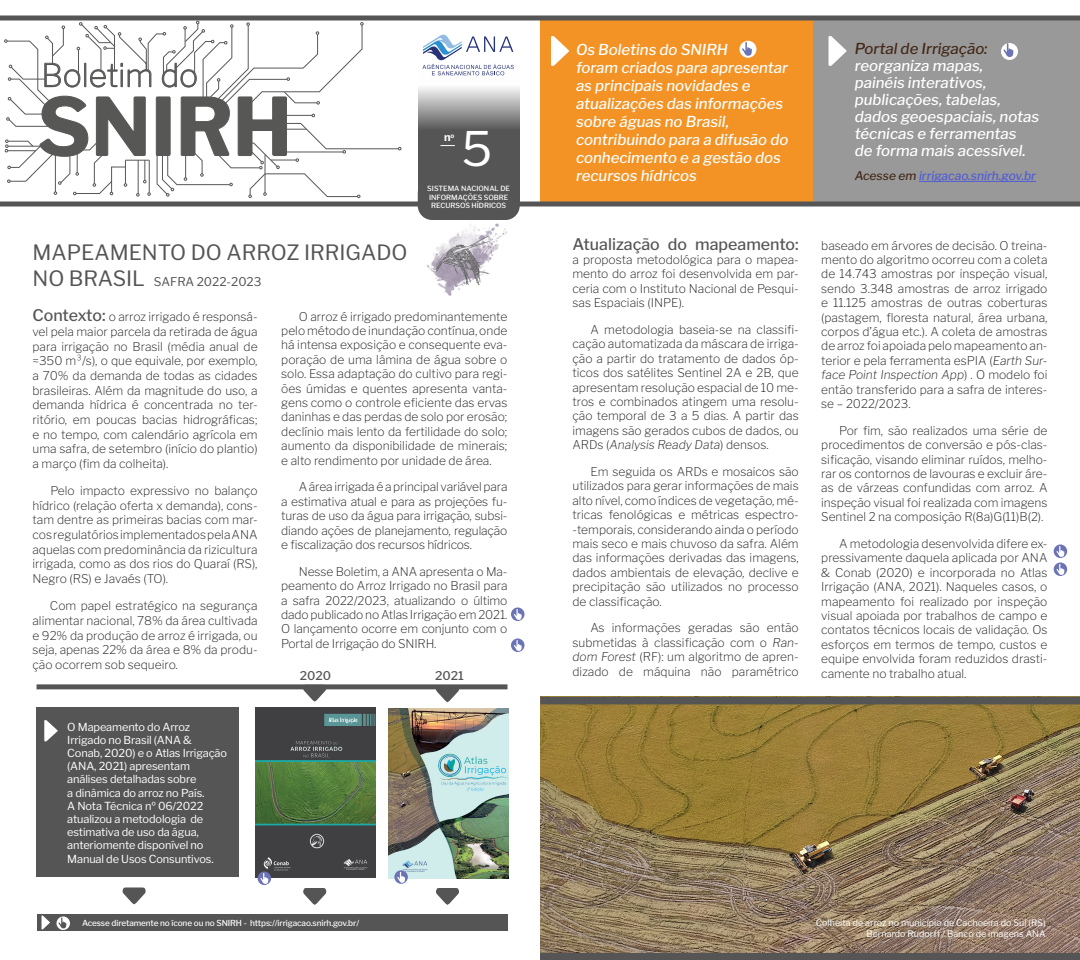
<style>
.page{position:relative;width:1080px;height:960px;background:#fff}
.page>*{position:absolute;margin:0;border:0;box-sizing:border-box;transform-origin:0 0}
.t1{font:700 78.95px "Libre Franklin";color:#575756}
.t2{font:47.25px "Libre Franklin";color:#fff}
.t3{font:100 31.55px "Libre Franklin";color:#575756}
.t4{font:21px "Libre Franklin";color:#555}
.t5{font:500 16px "Libre Franklin";color:#555}
.t6{font:italic 500 15px/18px "Libre Franklin";color:#fff}
.t7{font:italic 500 15px "Libre Franklin";color:#432918}
.t8{font:200 12px/14.4px "Libre Franklin";color:#262626;text-align:justify}
.t9{font:italic 500 12px "Libre Franklin";color:#4f5cd6}
.t10{font:12px "Libre Franklin";color:#555}
.t11{font:500 12px "Libre Franklin";color:#555}
.t12{font:11px/13.2px "Libre Franklin";letter-spacing:-.01em;color:#fff}
.t13{font:700 10.95px "Libre Franklin";color:#fff}
.t14{font:9px/11px "Libre Franklin";color:#fff;text-align:right}
.t15{font:500 8.25px "Libre Franklin";letter-spacing:-.01em;color:#fff}
.t16{font:500 7.1px/8.5px "Libre Franklin";color:#fff}
.t17{font:700 6.4px "Libre Franklin";color:#fff}
.s1{color:#432918}
.s2{font-style:italic}
.s3{font-size:21px}
.s4{font-weight:500;font-size:16px;color:#555}
</style>
<div class="page">
<img style="left:426px;top:223px;width:81px;height:73px">
<div style="left:812px;top:18px;width:268px;height:186px;background:#999"></div>
<svg style="left:829px;top:36px;width:18px;height:30px"></svg>
<hr style="left:919px;top:181px;width:117px;height:1px;background:#4f5cd6">
<div style="left:1001px;top:43px;width:17px;height:17px;background:#fff;border-radius:50%"></div>
<svg style="left:1003px;top:43px;width:11px;height:14px"></svg>
<svg style="left:418px;top:68px;width:102px;height:123px;background:#858585"></svg>
<div style="left:418px;top:191px;width:102px;height:29px;background:#555"></div>
<div style="left:540px;top:18px;width:272px;height:186px;background:#f39325"></div>
<svg style="left:551px;top:36px;width:18px;height:30px"></svg>
<hr style="left:0;top:202px;width:1080px;height:4px;background:#555">
<div style="left:37px;top:914px;width:471px;height:18px;background:#555"></div>
<svg style="left:42px;top:916px;width:8px;height:13px"></svg>
<svg style="left:56px;top:916px;width:14px;height:14px"></svg>
<svg style="left:58px;top:918px;width:9px;height:10px"></svg>
<hr style="left:0;top:16px;width:1080px;height:4px;background:#555">
<svg style="left:423px;top:34px;width:91px;height:41px"></svg>
<svg style="left:440px;top:145px;width:15px;height:1px"></svg>
<svg style="left:4px;top:21px;width:397px;height:177px"></svg>
<svg style="left:511px;top:608px;width:13px;height:13px"></svg>
<svg style="left:514px;top:609px;width:8px;height:11px"></svg>
<div style="left:740px;top:41px;width:16px;height:17px;background:#fff;border-radius:50%"></div>
<svg style="left:742px;top:42px;width:10px;height:14px"></svg>
<svg style="left:301px;top:689px;width:30px;height:13px"></svg>
<div style="left:37px;top:708px;width:202px;height:169px;background:#555"></div>
<svg style="left:44px;top:720px;width:14px;height:21px"></svg>
<svg style="left:433px;top:689px;width:30px;height:14px"></svg>
<div style="left:37px;top:684px;width:470px;height:5px;background:#555"></div>
<img style="left:256px;top:708px;width:119px;height:169px">
<img style="left:389px;top:709px;width:119px;height:169px">
<img style="left:540px;top:704px;width:540px;height:249px">
<div style="left:540px;top:697px;width:540px;height:7px;background:#555"></div>
<div style="left:540px;top:953px;width:540px;height:7px;background:#555"></div>
<svg style="left:122px;top:887px;width:24px;height:18px"></svg>
<svg style="left:303px;top:888px;width:24px;height:17px"></svg>
<svg style="left:436px;top:888px;width:23px;height:17px"></svg>
<svg style="left:394px;top:870px;width:14px;height:14px"></svg>
<svg style="left:397px;top:872px;width:8px;height:11px"></svg>
<svg style="left:258px;top:872px;width:13px;height:13px"></svg>
<svg style="left:260px;top:873px;width:9px;height:11px"></svg>
<svg style="left:1054px;top:544px;width:13px;height:14px"></svg>
<svg style="left:1056px;top:546px;width:9px;height:11px"></svg>
<svg style="left:1054px;top:562px;width:13px;height:14px"></svg>
<svg style="left:1056px;top:564px;width:9px;height:11px"></svg>
<svg style="left:511px;top:638px;width:13px;height:14px"></svg>
<svg style="left:514px;top:640px;width:8px;height:11px"></svg>
<h3 class="t3" style="left:41px;top:56px;width:158px">Boletim do</h3>
<h1 class="t1" style="left:37px;top:65px;width:256px">SNIRH</h1>
<p class="t17" style="left:451px;top:130px;width:5px">o</p>
<p class="t13" style="left:444px;top:129px;width:8px">n</p>
<h2 class="t2" style="left:461px;top:111px;width:32px">5</h2>
<p class="t16" style="left:427px;top:184px;width:84px">SISTEMA NACIONAL DE<br>INFORMAÇÕES SOBRE<br>RECURSOS HÍDRICOS</p>
<p class="t6" style="left:576px;top:40px;width:214px">Os Boletins do SNIRH<br>foram criados para apresentar as principais novidades e atualizações das informações sobre águas no Brasil, contribuindo para a difusão do conhecimento e a gestão dos recursos hídricos</p>
<p class="t7" style="left:855px;top:38px;width:134px">Portal de Irrigação:</p>
<p class="t6" style="left:855px;top:56px;width:186px;line-height:17px">reorganiza mapas,<br>painéis interativos, publicações, tabelas, dados geoespaciais, notas técnicas e ferramentas<br>de forma mais acessível.</p>
<p class="t9" style="left:855px;top:167px;width:183px"><span class="s1">Acesse em</span> irrigacao.snirh.gov.br</p>
<h3 class="t5" style="left:572px;top:231px;width:228px">Atualização do mapeamento:</h3>
<p class="t8" style="left:572px;top:251px;width:228px">a proposta metodológica para o mapea&shy;mento do arroz foi desenvolvida em par&shy;ceria com o Instituto Nacional de Pesqui&shy;sas Espaciais (INPE).</p>
<p class="t8" style="left:572px;top:321px;width:228px;text-indent:18px">A metodologia baseia-se na classifi&shy;cação automatizada da máscara de irriga&shy;ção a partir do tratamento de dados óp&shy;ticos dos satélites Sentinel 2A e 2B, que apresentam resolução espacial de 10 me&shy;tros e combinados atingem uma resolu&shy;ção temporal de 3 a 5 dias. A partir das imagens são gerados cubos de dados, ou ARDs (<span class="s2">Analysis Ready Data</span>) densos.</p>
<p class="t8" style="left:572px;top:463px;width:228px;text-indent:18px">Em seguida os ARDs e mosaicos são utilizados para gerar informações de mais alto nível, como índices de vegetação, mé&shy;tricas fenológicas e métricas espectro--temporais, considerando ainda o período mais seco e mais chuvoso da safra. Além das informações derivadas das imagens, dados ambientais de elevação, declive e precipitação são utilizados no processo de classificação.</p>
<p class="t8" style="left:572px;top:620px;width:228px;text-indent:18px">As informações geradas são então submetidas à classificação com o <span class="s2">Ran&shy;dom Forest</span> (RF): um algoritmo de apren&shy;dizado de máquina não paramétrico</p>
<p class="t8" style="left:821px;top:237px;width:228px">baseado em árvores de decisão. O treina&shy;mento do algoritmo ocorreu com a coleta de 14.743 amostras por inspeção visual, sendo 3.348 amostras de arroz irrigado e 11.125 amostras de outras coberturas (pastagem, floresta natural, área urbana, corpos d’água etc.). A coleta de amostras de arroz foi apoiada pelo mapeamento an&shy;terior e pela ferramenta esPIA (<span class="s2">Earth Sur&shy;face Point Inspection App</span>) . O modelo foi então transferido para a safra de interes&shy;se – 2022/2023.</p>
<p class="t8" style="left:821px;top:422px;width:228px;text-indent:18px">Por fim, são realizados uma série de procedimentos de conversão e pós-clas&shy;sificação, visando eliminar ruídos, melho&shy;rar os contornos de lavouras e excluir áre&shy;as de várzeas confundidas com arroz. A inspeção visual foi realizada com imagens Sentinel 2 na composição R(8a)G(11)B(2).</p>
<p class="t8" style="left:821px;top:535px;width:228px;text-indent:18px">A metodologia desenvolvida difere ex&shy;pressivamente daquela aplicada por ANA &amp; Conab (2020) e incorporada no Atlas Irrigação (ANA, 2021). Naqueles casos, o mapeamento foi realizado por inspeção visual apoiada por trabalhos de campo e contatos técnicos locais de validação. Os esforços em termos de tempo, custos e equipe envolvida foram reduzidos drasti-</p>
<h3 class="t4" style="left:32px;top:236px;width:377px">MAPEAMENTO DO ARROZ IRRIGADO</h3>
<p class="t10" style="left:32px;top:272px;width:230px"><span class="s3">NO BRASIL</span> SAFRA 2022-2023</p>
<p class="t8" style="left:32px;top:309px;width:227px;line-height:14.7px"><span class="s4">Contexto:</span> o arroz irrigado é responsá&shy;vel pela maior parcela da retirada de água para irrigação no Brasil (média anual de ≈350 m³/s), o que equivale, por exemplo, a 70% da demanda de todas as cidades brasileiras. Além da magnitude do uso, a demanda hídrica é concentrada no ter&shy;ritório, em poucas bacias hidrográficas; e no tempo, com calendário agrícola em uma safra, de setembro (início do plantio) a março (fim da colheita).</p>
<p class="t8" style="left:33px;top:482px;width:227px;line-height:14.7px;text-indent:18px">Pelo impacto expressivo no balanço hídrico (relação oferta x demanda), cons&shy;tam dentre as primeiras bacias com mar&shy;cos regulatórios implementados pela ANA aquelas com predominância da rizicultura irrigada, como as dos rios do Quaraí (RS), Negro (RS) e Javaés (TO).</p>
<p class="t8" style="left:33px;top:597px;width:227px;line-height:14.7px;text-indent:17px">Com papel estratégico na segurança alimentar nacional, 78% da área cultivada e 92% da produção de arroz é irrigada, ou seja, apenas 22% da área e 8% da produ&shy;ção ocorrem sob sequeiro.</p>
<p class="t8" style="left:281px;top:308px;width:228px;text-indent:17px">O arroz é irrigado predominantemente pelo método de inundação contínua, onde há intensa exposição e consequente eva&shy;poração de uma lâmina de água sobre o solo. Essa adaptação do cultivo para regi&shy;ões úmidas e quentes apresenta vanta&shy;gens como o controle eficiente das ervas daninhas e das perdas de solo por erosão; declínio mais lento da fertilidade do solo; aumento da disponibilidade de minerais; e alto rendimento por unidade de área.</p>
<p class="t8" style="left:281px;top:479px;width:228px;text-indent:17px">A área irrigada é a principal variável para a estimativa atual e para as projeções fu&shy;turas de uso da água para irrigação, subsi&shy;diando ações de planejamento, regulação e fiscalização dos recursos hídricos.</p>
<p class="t8" style="left:281px;top:563px;width:228px;text-indent:17px">Nesse Boletim, a ANA apresenta o Ma&shy;peamento do Arroz Irrigado no Brasil para a safra 2022/2023, atualizando o último dado publicado no Atlas Irrigação em 2021.<br>O lançamento ocorre em conjunto com o Portal de Irrigação do SNIRH.</p>
<p class="t11" style="left:300px;top:667px;width:33px">2020</p>
<p class="t11" style="left:435px;top:667px;width:30px">2021</p>
<p class="t8" style="left:821px;top:665px;width:147px">camente no trabalho atual.</p>
<p class="t12" style="left:67px;top:719px;width:161px">O Mapeamento do Arroz<br>Irrigado no Brasil (ANA &amp;<br>Conab, 2020) e o Atlas Irrigação (ANA, 2021) apresentam análises detalhadas sobre<br>a dinâmica do arroz no País.<br>A Nota Técnica nº 06/2022 atualizou a metodologia de estimativa de uso da água, anteriomente disponível no<br>Manual de Usos Consuntivos.</p>
<p class="t15" style="left:82px;top:917px;width:279px">Acesse diretamente no ícone ou no SNIRH - https://irrigacao.snirh.gov.br/</p>
<p class="t14" style="left:816px;top:916px;width:231px">Colheita de arroz no município de Cachoeira do Sul (RS)<br>Bernardo Rudorff / Banco de imagens ANA</p>
</div>
